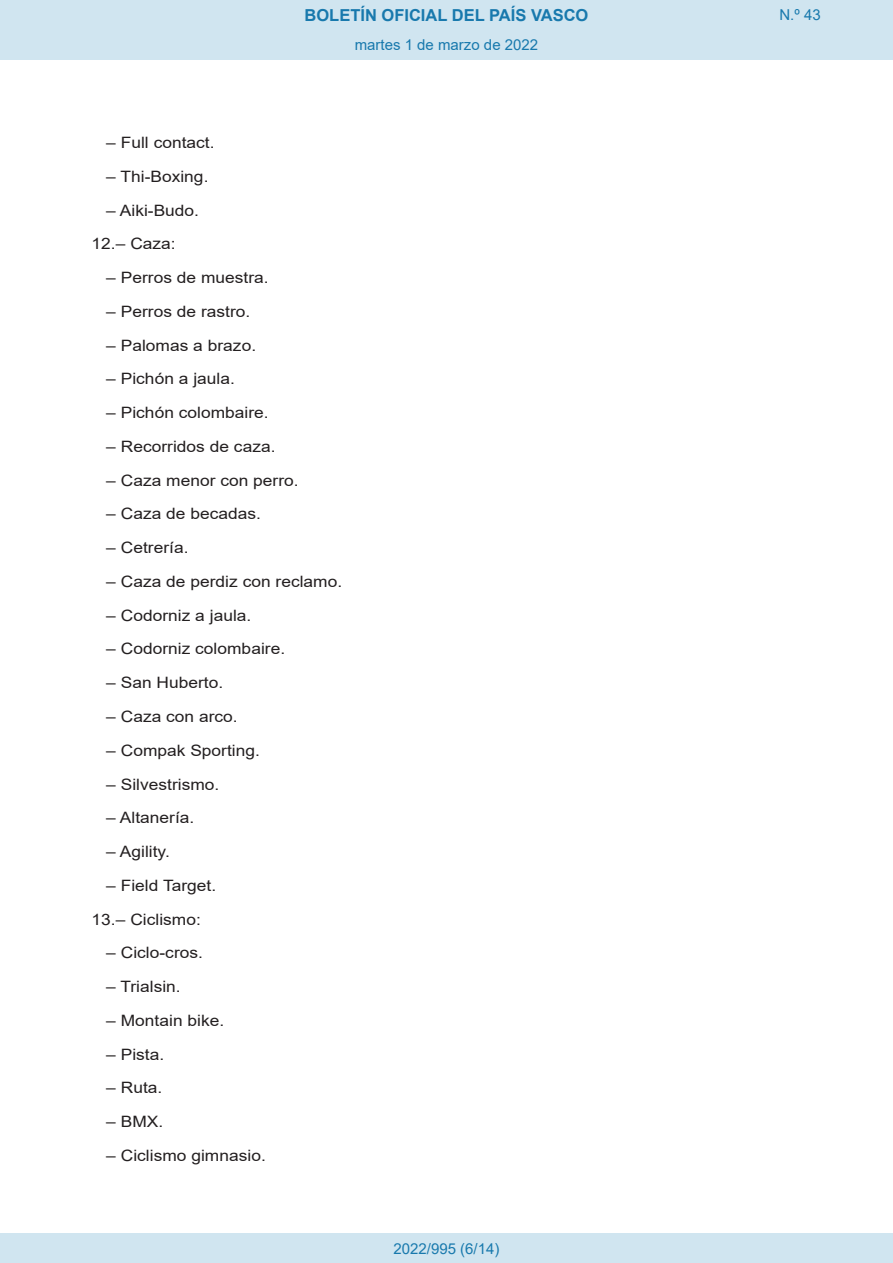
<style>
.page{position:relative;width:893px;height:1263px;background:#fff}
.page>*{position:absolute;margin:0;border:0;box-sizing:border-box;transform-origin:0 0}
.t1{font:700 16.5px "Arial";color:#1879ad}
.BOPVDetalle1{font:15.6px "Arial";color:#231f20;scale:1.11 1}
.BOPVDetalle{font:15.6px "Arial";color:#231f20;scale:1.11 1}
.Paginacion_Centro{font:15px "Arial";color:#1879ad}
</style>
<div class="page">
<div style="left:0;top:0;width:893px;height:60px;background:#d0e5f0"></div>
<div style="left:0;top:1233px;width:893px;height:30px;background:#d0e5f0"></div>
<p class="t1" style="left:305px;top:3px;width:285px">BOLETÍN OFICIAL DEL PAÍS VASCO</p>
<p class="Paginacion_Centro" style="left:355px;top:35px;width:185px">martes 1 de marzo de 2022</p>
<p class="BOPVDetalle1" style="left:106px;top:132px;width:99px">– Full contact.</p>
<p class="BOPVDetalle1" style="left:106px;top:166px;width:94px">– Thi-Boxing.</p>
<p class="BOPVDetalle1" style="left:106px;top:199px;width:85px">– Aiki-Budo.</p>
<p class="BOPVDetalle" style="left:92px;top:233px;width:77px">12.– Caza:</p>
<p class="BOPVDetalle1" style="left:106px;top:267px;width:148px">– Perros de muestra.</p>
<p class="BOPVDetalle1" style="left:106px;top:301px;width:131px">– Perros de rastro.</p>
<p class="BOPVDetalle1" style="left:106px;top:334px;width:136px">– Palomas a brazo.</p>
<p class="BOPVDetalle1" style="left:106px;top:368px;width:117px">– Pichón a jaula.</p>
<p class="BOPVDetalle1" style="left:106px;top:402px;width:148px">– Pichón colombaire.</p>
<p class="BOPVDetalle1" style="left:106px;top:436px;width:154px">– Recorridos de caza.</p>
<p class="BOPVDetalle1" style="left:106px;top:469px;width:175px">– Caza menor con perro.</p>
<p class="BOPVDetalle1" style="left:106px;top:503px;width:141px">– Caza de becadas.</p>
<p class="BOPVDetalle1" style="left:106px;top:537px;width:76px">– Cetrería.</p>
<p class="BOPVDetalle1" style="left:106px;top:571px;width:214px">– Caza de perdiz con reclamo.</p>
<p class="BOPVDetalle1" style="left:106px;top:604px;width:132px">– Codorniz a jaula.</p>
<p class="BOPVDetalle1" style="left:106px;top:638px;width:163px">– Codorniz colombaire.</p>
<p class="BOPVDetalle1" style="left:106px;top:672px;width:107px">– San Huberto.</p>
<p class="BOPVDetalle1" style="left:106px;top:706px;width:120px">– Caza con arco.</p>
<p class="BOPVDetalle1" style="left:106px;top:739px;width:140px">– Compak Sporting.</p>
<p class="BOPVDetalle1" style="left:106px;top:773px;width:103px">– Silvestrismo.</p>
<p class="BOPVDetalle1" style="left:106px;top:807px;width:81px">– Altanería.</p>
<p class="BOPVDetalle1" style="left:106px;top:841px;width:59px">– Agility.</p>
<p class="BOPVDetalle1" style="left:106px;top:874px;width:101px">– Field Target.</p>
<p class="BOPVDetalle" style="left:92px;top:908px;width:100px">13.– Ciclismo:</p>
<p class="BOPVDetalle1" style="left:106px;top:942px;width:89px">– Ciclo-cros.</p>
<p class="BOPVDetalle1" style="left:106px;top:976px;width:69px">– Trialsin.</p>
<p class="BOPVDetalle1" style="left:106px;top:1010px;width:108px">– Montain bike.</p>
<p class="BOPVDetalle1" style="left:106px;top:1043px;width:54px">– Pista.</p>
<p class="BOPVDetalle1" style="left:106px;top:1077px;width:52px">– Ruta.</p>
<p class="BOPVDetalle1" style="left:106px;top:1111px;width:53px">– BMX.</p>
<p class="BOPVDetalle1" style="left:106px;top:1145px;width:145px">– Ciclismo gimnasio.</p>
<p class="Paginacion_Centro" style="left:393px;top:1238px;width:107px">2022/995 (6/14)</p>
<p class="Paginacion_Centro" style="left:779px;top:5px;width:43px">N.º 43</p>
</div>
